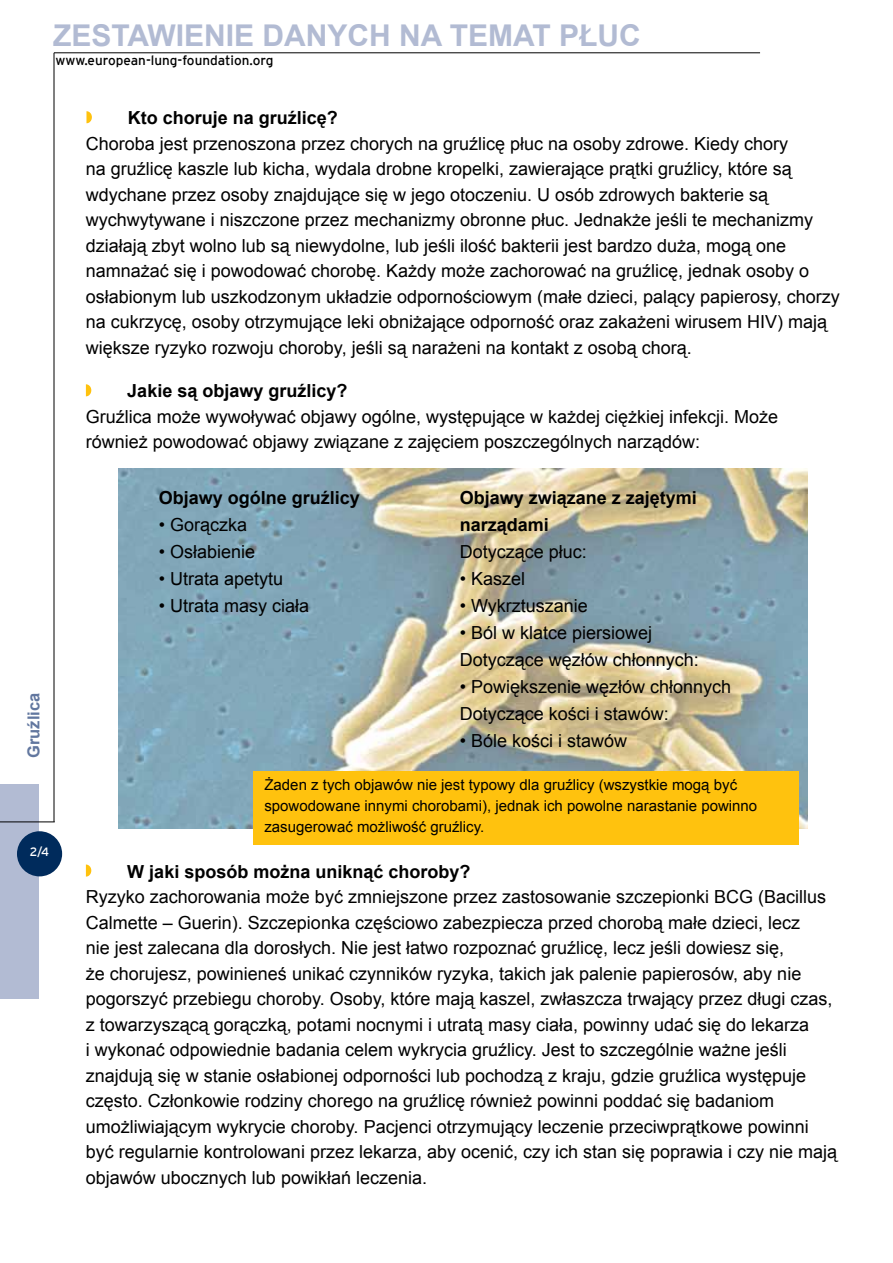
<style>
.page{position:relative;width:893px;height:1263px;background:#fff}
.page>*{position:absolute;margin:0;border:0;box-sizing:border-box;transform-origin:0 0}
.t1{font:700 30px "Arial";color:#b2bbd3}
.t2{font:18px/25.5px "Arial";color:#000}
.t3{font:700 18px/27px "Arial";color:#000}
.t4{font:700 16.5px "Arial";color:#62779f}
.t5{font:15px/21px "Arial";color:#000}
.t6{font:13.5px "Interstate";color:#000}
.t7{font:12px "Interstate";color:#fff}
</style>
<div class="page">
<div style="left:0;top:785px;width:38px;height:214px;background:#b2bbd3"></div>
<div style="left:17px;top:831px;width:45px;height:45px;background:#002b5c;border-radius:50%"></div>
<hr style="left:54px;top:53px;width:1px;height:769px;background:#000">
<hr style="left:54px;top:52px;width:706px;height:1px;background:#000">
<hr style="left:0;top:821px;width:55px;height:1px;background:#000">
<img style="left:119px;top:469px;width:688px;height:360px">
<div style="left:254px;top:771px;width:545px;height:74px;background:#ffc20e"></div>
<svg style="left:86px;top:111px;width:6px;height:12px"></svg>
<svg style="left:86px;top:864px;width:5px;height:12px"></svg>
<svg style="left:86px;top:384px;width:5px;height:12px"></svg>
<h1 class="t1" style="left:53px;top:16px;width:589px">ZESTAWIENIE DANYCH NA TEMAT PŁUC</h1>
<p class="t6" style="left:56px;top:53px;width:219px">www.european-lung-foundation.org</p>
<p class="t3" style="left:128px;top:105px;width:212px">Kto choruje na gruźlicę?</p>
<p class="t2" style="left:86px;top:131px;width:755px">Choroba jest przenoszona przez chorych na gruźlicę płuc na osoby zdrowe. Kiedy chory<br>na gruźlicę kaszle lub kicha, wydala drobne kropelki, zawierające prątki gruźlicy, które są wdychane przez osoby znajdujące się w jego otoczeniu. U osób zdrowych bakterie są wychwytywane i niszczone przez mechanizmy obronne płuc. Jednakże jeśli te mechanizmy działają zbyt wolno lub są niewydolne, lub jeśli ilość bakterii jest bardzo duża, mogą one namnażać się i powodować chorobę. Każdy może zachorować na gruźlicę, jednak osoby o osłabionym lub uszkodzonym układzie odpornościowym (małe dzieci, palący papierosy, chorzy na cukrzycę, osoby otrzymujące leki obniżające odporność oraz zakażeni wirusem HIV) mają większe ryzyko rozwoju choroby, jeśli są narażeni na kontakt z osobą chorą.</p>
<p class="t4" style="left:23px;top:758px;width:67px;rotate:-90deg">Gruźlica</p>
<p class="t7" style="left:30px;top:845px;width:21px">2/4</p>
<p class="t3" style="left:127px;top:378px;width:222px">Jakie są objawy gruźlicy?</p>
<p class="t2" style="left:86px;top:404px;width:694px">Gruźlica może wywoływać objawy ogólne, występujące w każdej ciężkiej infekcji. Może również powodować objawy związane z zajęciem poszczególnych narządów:</p>
<p class="t3" style="left:159px;top:484px;width:203px">Objawy ogólne gruźlicy</p>
<p class="t2" style="left:159px;top:512px;width:90px">• Gorączka</p>
<p class="t2" style="left:159px;top:539px;width:98px">• Osłabienie</p>
<p class="t2" style="left:159px;top:566px;width:126px">• Utrata apetytu</p>
<p class="t2" style="left:159px;top:593px;width:152px">• Utrata masy ciała</p>
<p class="t3" style="left:460px;top:484px;width:239px">Objawy związane z zajętymi narządami</p>
<p class="t2" style="left:460px;top:539px;width:129px">Dotyczące płuc:</p>
<p class="t2" style="left:460px;top:566px;width:67px">• Kaszel</p>
<p class="t2" style="left:460px;top:593px;width:130px">• Wykrztuszanie</p>
<p class="t2" style="left:460px;top:619px;width:241px;line-height:27px">• Ból w klatce piersiowej<br>Dotyczące węzłów chłonnych:</p>
<p class="t2" style="left:460px;top:673px;width:273px;line-height:27px">• Powiększenie węzłów chłonnych<br>Dotyczące kości i stawów:</p>
<p class="t2" style="left:460px;top:728px;width:169px">• Bóle kości i stawów</p>
<p class="t5" style="left:264px;top:775px;width:494px">Żaden z tych objawów nie jest typowy dla gruźlicy (wszystkie mogą być spowodowane innymi chorobami), jednak ich powolne narastanie powinno zasugerować możliwość gruźlicy.</p>
<p class="t3" style="left:127px;top:858px;width:345px">W jaki sposób można uniknąć choroby?</p>
<p class="t2" style="left:86px;top:884px;width:753px">Ryzyko zachorowania może być zmniejszone przez zastosowanie szczepionki BCG (Bacillus Calmette – Guerin). Szczepionka częściowo zabezpiecza przed chorobą małe dzieci, lecz<br>nie jest zalecana dla dorosłych. Nie jest łatwo rozpoznać gruźlicę, lecz jeśli dowiesz się,<br>że chorujesz, powinieneś unikać czynników ryzyka, takich jak palenie papierosów, aby nie pogorszyć przebiegu choroby. Osoby, które mają kaszel, zwłaszcza trwający przez długi czas, z towarzyszącą gorączką, potami nocnymi i utratą masy ciała, powinny udać się do lekarza<br>i wykonać odpowiednie badania celem wykrycia gruźlicy. Jest to szczególnie ważne jeśli znajdują się w stanie osłabionej odporności lub pochodzą z kraju, gdzie gruźlica występuje często. Członkowie rodziny chorego na gruźlicę również powinni poddać się badaniom umożliwiającym wykrycie choroby. Pacjenci otrzymujący leczenie przeciwprątkowe powinni być regularnie kontrolowani przez lekarza, aby ocenić, czy ich stan się poprawia i czy nie mają objawów ubocznych lub powikłań leczenia.</p>
</div>
